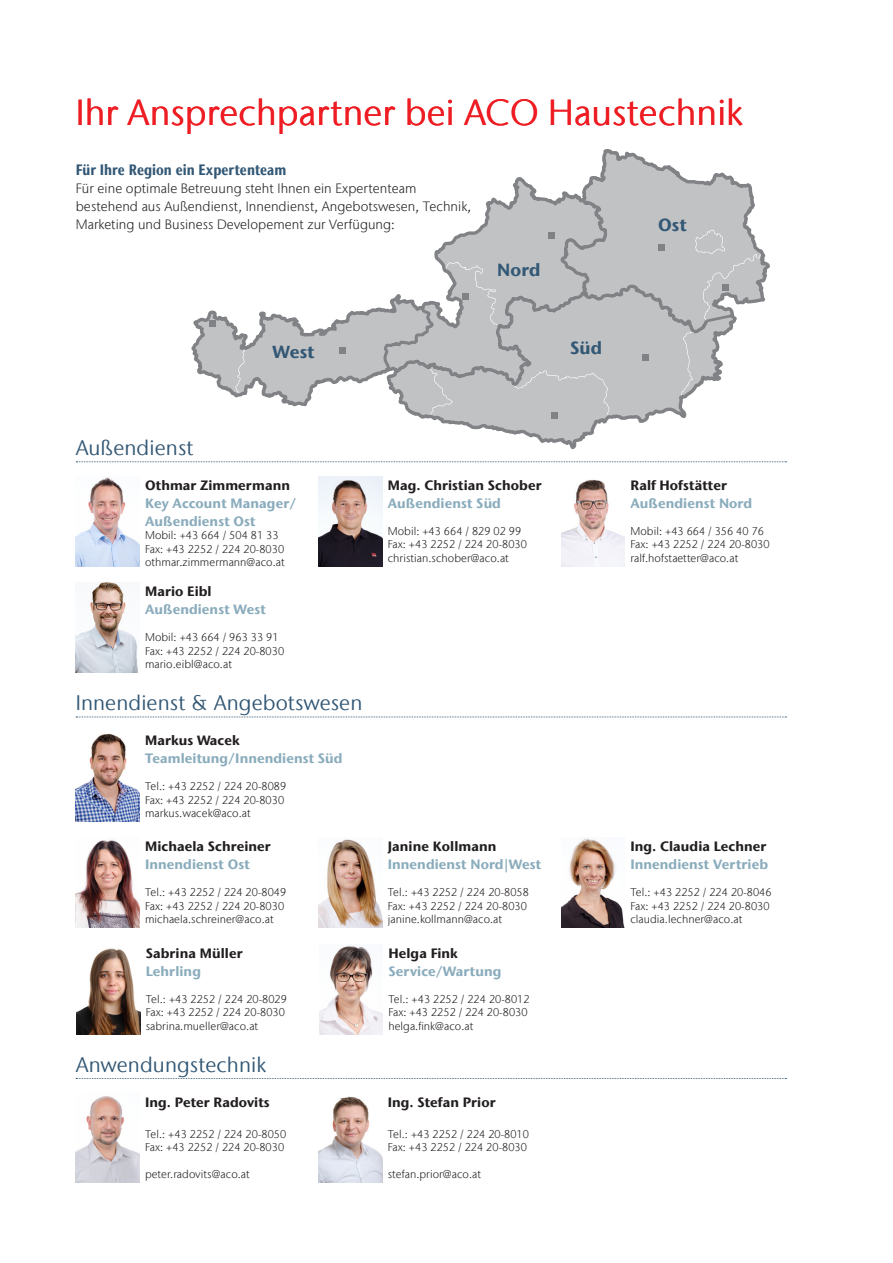
<style>
.page{position:relative;width:893px;height:1263px;background:#fff}
.page>*{position:absolute;margin:0;border:0;box-sizing:border-box;transform-origin:0 0}
.t1{font:36px "Stone Sans IIITC Com";letter-spacing:.005em;color:#ee1d23}
.t2{font:21px "Stone Sans IIITC Com";letter-spacing:.005em;color:#335875}
.t3{font:700 17.55px "Stone Sans IIITC Com";letter-spacing:.005em;color:#335875}
.t4{font:700 condensed 15px "Stone Sans IIITC Com";letter-spacing:.005em;color:#335875}
.t5{font:700 13.5px/17.9px "Stone Sans IIITC Com";letter-spacing:.005em;color:#8aacbc}
.t6{font:700 13.5px "Stone Sans IIITC Com";letter-spacing:.005em;color:#231f20}
.t7{font:300 13.5px/17.9px "Stone Sans IIITC Com";letter-spacing:.005em;color:#231f20}
.t8{font:300 11.25px/13.5px "Stone Sans IIITC Com";letter-spacing:.005em;color:#231f20}
</style>
<div class="page">
<img style="left:561px;top:480px;width:64px;height:86px">
<img style="left:76px;top:583px;width:62px;height:90px">
<img style="left:76px;top:477px;width:63px;height:89px">
<img style="left:319px;top:478px;width:63px;height:88px">
<img style="left:76px;top:840px;width:63px;height:88px">
<img style="left:319px;top:839px;width:63px;height:89px">
<img style="left:76px;top:1096px;width:63px;height:87px">
<img style="left:319px;top:1096px;width:63px;height:87px">
<img style="left:561px;top:838px;width:64px;height:90px">
<svg style="left:76px;top:461px;width:711px;height:1px"></svg>
<svg style="left:76px;top:1078px;width:710px;height:1px"></svg>
<svg style="left:76px;top:717px;width:710px;height:1px"></svg>
<svg style="left:188px;top:149px;width:584px;height:329px"></svg>
<svg style="left:382px;top:199px;width:381px;height:221px"></svg>
<img style="left:77px;top:948px;width:63px;height:86px">
<img style="left:319px;top:945px;width:64px;height:89px">
<img style="left:76px;top:733px;width:63px;height:88px">
<h1 class="t1" style="left:76px;top:90px;width:669px">Ihr Ansprechpartner bei ACO Haustechnik</h1>
<h3 class="t4" style="left:76px;top:160px;width:212px">Für Ihre Region ein Expertenteam</h3>
<p class="t7" style="left:76px;top:179px;width:397px">Für eine optimale Betreuung steht Ihnen ein Expertenteam bestehend aus Außendienst, Innendienst, Angebotswesen, Technik,<br>Marketing und Business Developement zur Verfügung:</p>
<h3 class="t3" style="left:658px;top:213px;width:30px">Ost</h3>
<h3 class="t3" style="left:272px;top:340px;width:44px">West</h3>
<h3 class="t3" style="left:497px;top:258px;width:45px">Nord</h3>
<h3 class="t3" style="left:570px;top:336px;width:34px">Süd</h3>
<h2 class="t2" style="left:76px;top:435px;width:119px">Außendienst</h2>
<p class="t6" style="left:145px;top:476px;width:146px">Othmar Zimmermann</p>
<p class="t5" style="left:145px;top:494px;width:153px">Key Account Manager/<br>Außendienst Ost</p>
<p class="t8" style="left:145px;top:528px;width:141px">Mobil: +43 664 / 504 81 33<br>Fax: +43 2252 / 224 20-8030 othmar.zimmermann@aco.at</p>
<p class="t6" style="left:145px;top:583px;width:68px">Mario Eibl</p>
<p class="t5" style="left:145px;top:600px;width:122px">Außendienst West</p>
<p class="t8" style="left:145px;top:630px;width:141px">Mobil: +43 664 / 963 33 91<br>Fax: +43 2252 / 224 20-8030 mario.eibl@aco.at</p>
<h2 class="t2" style="left:76px;top:690px;width:288px">Innendienst &amp; Angebotswesen</h2>
<p class="t6" style="left:145px;top:732px;width:96px">Markus Wacek</p>
<p class="t5" style="left:145px;top:749px;width:199px">Teamleitung/Innendienst Süd</p>
<p class="t8" style="left:145px;top:779px;width:143px">Tel.: +43 2252 / 224 20-8089<br>Fax: +43 2252 / 224 20-8030 markus.wacek@aco.at</p>
<p class="t6" style="left:145px;top:838px;width:127px">Michaela Schreiner</p>
<p class="t5" style="left:145px;top:855px;width:106px">Innendienst Ost</p>
<p class="t8" style="left:145px;top:885px;width:143px">Tel.: +43 2252 / 224 20-8049<br>Fax: +43 2252 / 224 20-8030 michaela.schreiner@aco.at</p>
<p class="t6" style="left:146px;top:944px;width:98px">Sabrina Müller</p>
<p class="t5" style="left:146px;top:962px;width:57px">Lehrling</p>
<p class="t8" style="left:146px;top:992px;width:143px">Tel.: +43 2252 / 224 20-8029<br>Fax: +43 2252 / 224 20-8030 sabrina.mueller@aco.at</p>
<h2 class="t2" style="left:76px;top:1051px;width:192px">Anwendungstechnik</h2>
<p class="t6" style="left:145px;top:1093px;width:126px">Ing. Peter Radovits</p>
<p class="t8" style="left:145px;top:1127px;width:143px">Tel.: +43 2252 / 224 20-8050<br>Fax: +43 2252 / 224 20-8030</p>
<p class="t8" style="left:145px;top:1168px;width:106px">peter.radovits@aco.at</p>
<p class="t6" style="left:388px;top:476px;width:155px">Mag. Christian Schober</p>
<p class="t5" style="left:388px;top:494px;width:115px">Außendienst Süd</p>
<p class="t8" style="left:388px;top:524px;width:141px">Mobil: +43 664 / 829 02 99<br>Fax: +43 2252 / 224 20-8030 christian.schober@aco.at</p>
<p class="t6" style="left:388px;top:838px;width:110px">Janine Kollmann</p>
<p class="t5" style="left:388px;top:855px;width:155px">Innendienst Nord|West</p>
<p class="t8" style="left:388px;top:885px;width:143px">Tel.: +43 2252 / 224 20-8058<br>Fax: +43 2252 / 224 20-8030 janine.kollmann@aco.at</p>
<p class="t6" style="left:388px;top:944px;width:71px">Helga Fink</p>
<p class="t5" style="left:388px;top:962px;width:114px">Service/Wartung</p>
<p class="t8" style="left:388px;top:992px;width:143px">Tel.: +43 2252 / 224 20-8012<br>Fax: +43 2252 / 224 20-8030 helga.fink@aco.at</p>
<p class="t6" style="left:388px;top:1093px;width:109px">Ing. Stefan Prior</p>
<p class="t8" style="left:388px;top:1127px;width:143px">Tel.: +43 2252 / 224 20-8010<br>Fax: +43 2252 / 224 20-8030</p>
<p class="t8" style="left:388px;top:1168px;width:95px">stefan.prior@aco.at</p>
<p class="t6" style="left:630px;top:476px;width:98px">Ralf Hofstätter</p>
<p class="t5" style="left:630px;top:494px;width:123px">Außendienst Nord</p>
<p class="t8" style="left:630px;top:524px;width:141px">Mobil: +43 664 / 356 40 76<br>Fax: +43 2252 / 224 20-8030 ralf.hofstaetter@aco.at</p>
<p class="t6" style="left:630px;top:838px;width:138px">Ing. Claudia Lechner</p>
<p class="t5" style="left:630px;top:855px;width:139px">Innendienst Vertrieb</p>
<p class="t8" style="left:630px;top:885px;width:143px">Tel.: +43 2252 / 224 20-8046<br>Fax: +43 2252 / 224 20-8030 claudia.lechner@aco.at</p>
</div>
